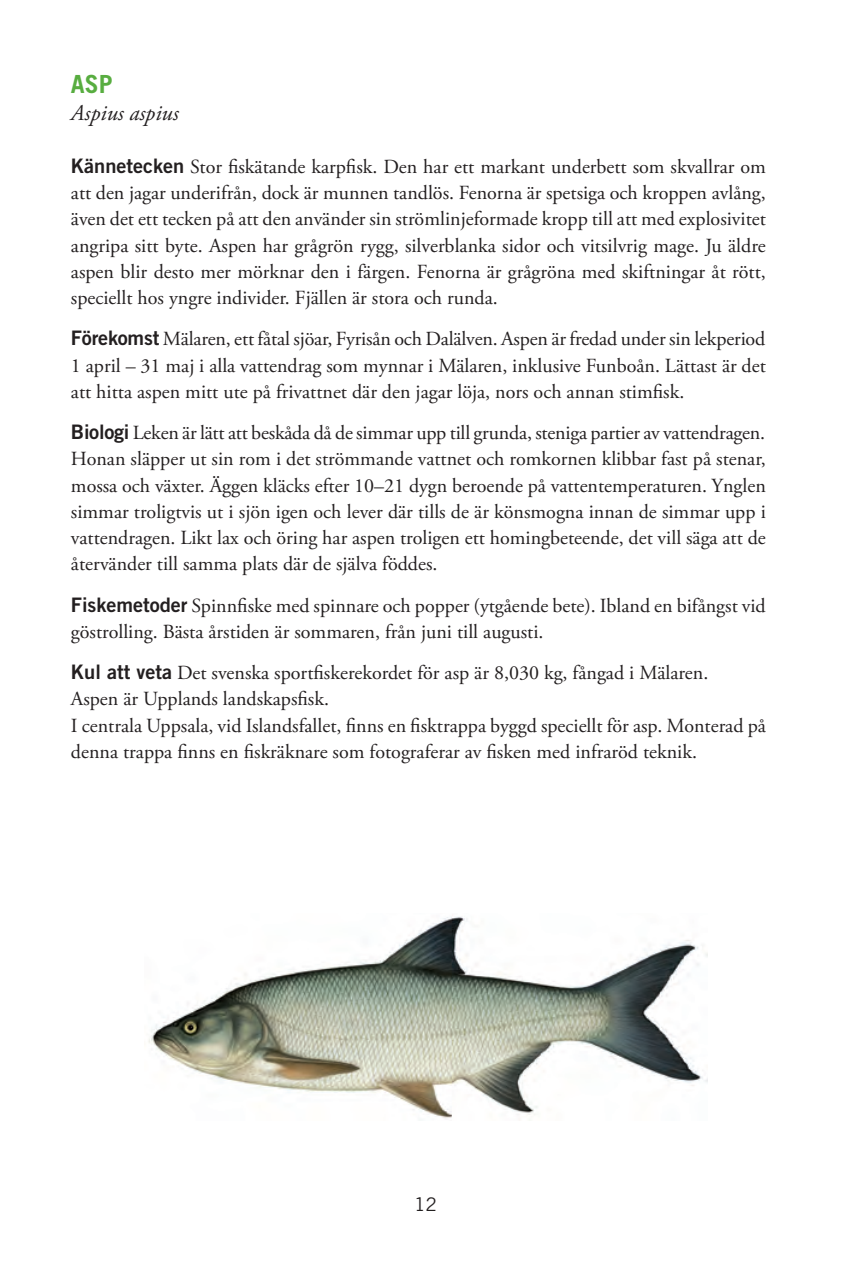
<style>
.page{position:relative;width:851px;height:1276px;background:#fff}
.page>*{position:absolute;margin:0;border:0;box-sizing:border-box;transform-origin:0 0}
.t1{font:700 25px "Trade Gothic";color:#58ad40}
.t2{font:italic 22.5px "Adobe Garamond Pro";color:#231f20}
.t3{font:20px/26.2px "Adobe Garamond Pro";color:#231f20;text-align:justify}
.t4{font:18.75px "Trade Gothic";color:#231f20}
.s1{font-family:"Trade Gothic Bold Two"}
</style>
<div class="page">
<img style="left:148px;top:916px;width:559px;height:203px">
<p class="t1" style="left:71px;top:68px;width:43px">asp</p>
<p class="t2" style="left:71px;top:99px;width:109px">Aspius aspius</p>
<p class="t3" style="left:71px;top:154px;width:696px"><span class="s1">Kännetecken</span> Stor fiskätande karpfisk. Den har ett markant underbett som skvallrar om att den jagar underifrån, dock är munnen tandlös. Fenorna är spetsiga och kroppen avlång, även det ett tecken på att den använder sin strömlinjeformade kropp till att med explosivitet angripa sitt byte. Aspen har grågrön rygg, silverblanka sidor och vitsilvrig mage. Ju äldre aspen blir desto mer mörknar den i färgen. Fenorna är grågröna med skiftningar åt rött, speciellt hos yngre individer. Fjällen är stora och runda.</p>
<p class="t3" style="left:71px;top:327px;width:696px"><span class="s1">Förekomst</span> Mälaren, ett fåtal sjöar, Fyrisån och Dalälven. Aspen är fredad under sin lekperiod 1 april – 31 maj i alla vattendrag som mynnar i Mälaren, inklusive Funboån. Lättast är det att hitta aspen mitt ute på frivattnet där den jagar löja, nors och annan stimfisk.</p>
<p class="t3" style="left:71px;top:420px;width:696px"><span class="s1">Biologi</span> Leken är lätt att beskåda då de simmar upp till grunda, steniga partier av vattendragen.<br>Honan släpper ut sin rom i det strömmande vattnet och romkornen klibbar fast på stenar, mossa och växter. Äggen kläcks efter 10–21 dygn beroende på vattentemperaturen. Ynglen simmar troligtvis ut i sjön igen och lever där tills de är könsmogna innan de simmar upp i vattendragen. Likt lax och öring har aspen troligen ett homingbeteende, det vill säga att de återvänder till samma plats där de själva föddes.</p>
<p class="t3" style="left:71px;top:593px;width:696px"><span class="s1">Fiskemetoder</span> Spinnfiske med spinnare och popper (ytgående bete). Ibland en bifångst vid göstrolling. Bästa årstiden är sommaren, från juni till augusti.</p>
<p class="t3" style="left:71px;top:660px;width:696px;text-align:left"><span class="s1">Kul att veta</span> Det svenska sportfiskerekordet för asp är 8,030 kg, fångad i Mälaren.<br>Aspen är Upplands landskapsfisk.<br>I centrala Uppsala, vid Islandsfallet, finns en fisktrappa byggd speciellt för asp. Monterad på denna trappa finns en fiskräknare som fotograferar av fisken med infraröd teknik.</p>
<p class="t4" style="left:414px;top:1193px;width:24px">12</p>
</div>
